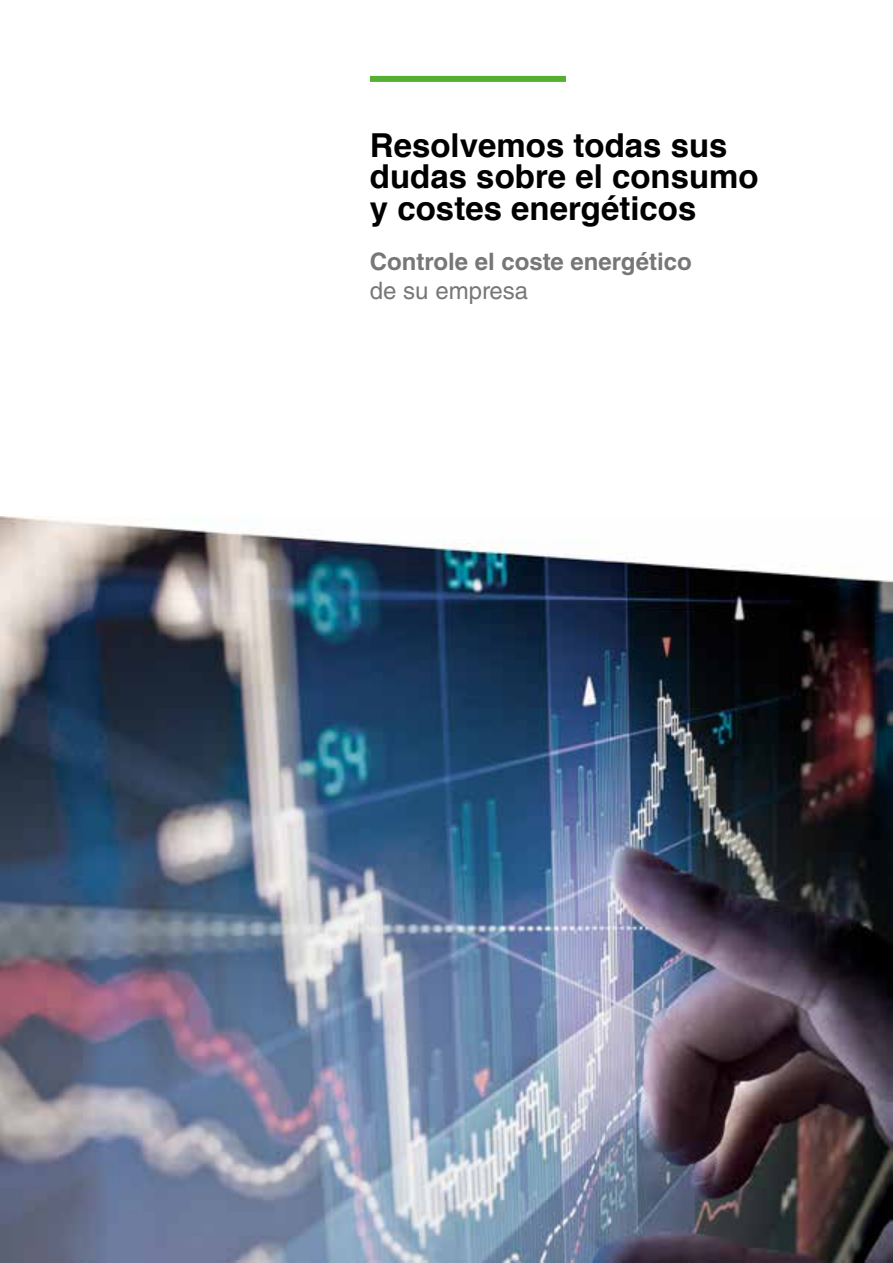
<style>
.page{position:relative;width:893px;height:1263px;background:#fff}
.page>*{position:absolute;margin:0;border:0;box-sizing:border-box;transform-origin:0 0}
.t1{font:700 33px/31.5px "Helvetica";color:#000}
.t2{font:700 24px "Helvetica LT Std";color:#777}
.t3{font:24px "Helvetica LT Std";color:#777}
</style>
<div class="page">
<div style="left:370px;top:76px;width:196px;height:6px;background:#56af31"></div>
<img style="left:0;top:516px;width:893px;height:747px">
<p class="t1" style="left:370px;top:130px;width:390px">Resolvemos todas sus dudas sobre el consumo y costes energéticos</p>
<p class="t2" style="left:370px;top:247px;width:323px">Controle el coste energético</p>
<p class="t3" style="left:370px;top:276px;width:160px">de su empresa</p>
</div>
